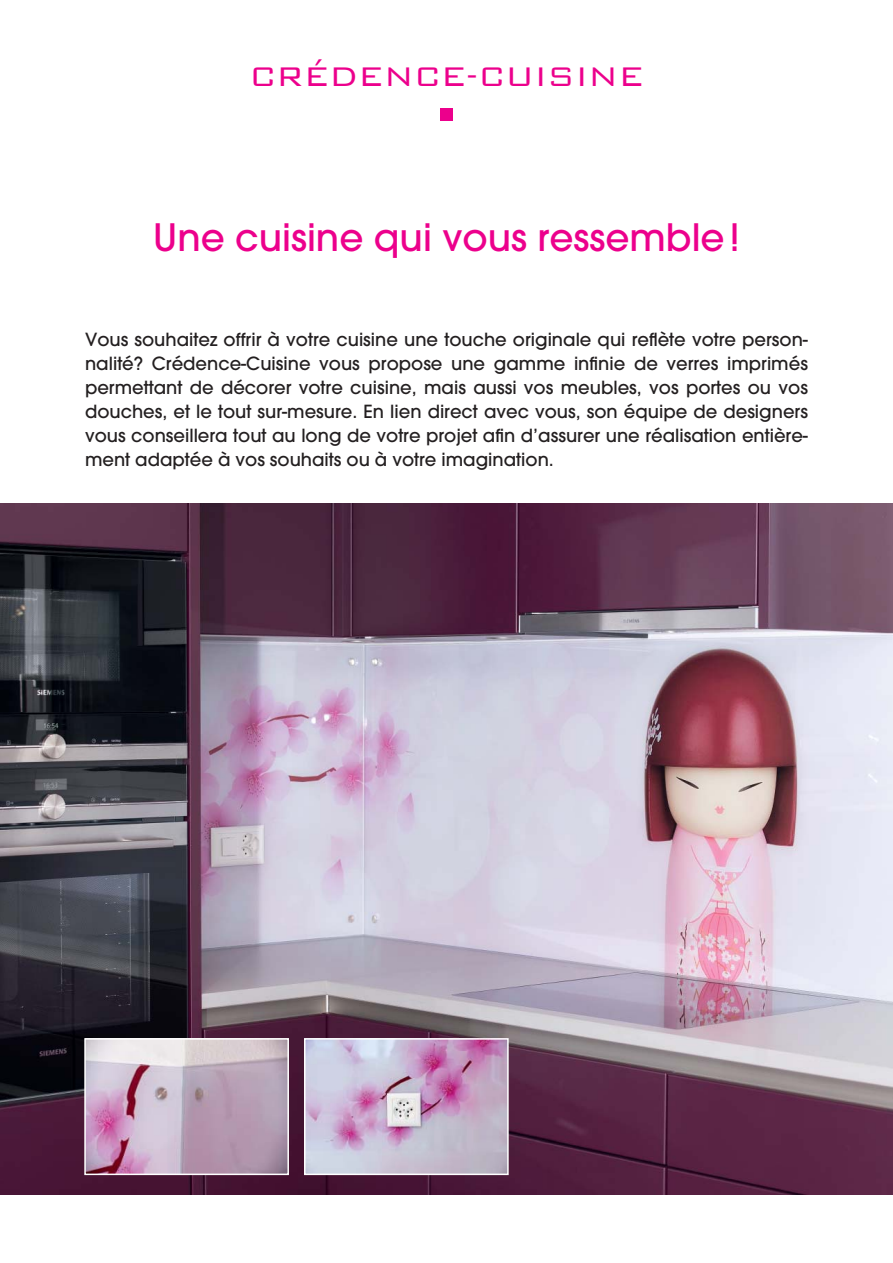
<style>
.page{position:relative;width:893px;height:1263px;background:#fff}
.page>*{position:absolute;margin:0;border:0;box-sizing:border-box;transform-origin:0 0}
.t1{font:500 37.5px "Avant Garde";color:#ec008c}
.t2{font:300 36px "Bank Gothic";color:#ec008c}
.t3{font:500 18px/24px "Avant Garde";color:#231f20;text-align:justify}
</style>
<div class="page">
<div style="left:440px;top:108px;width:13px;height:13px;background:#ec008c"></div>
<img style="left:0;top:503px;width:893px;height:691px">
<img style="left:307px;top:1041px;width:199px;height:131px">
<div style="left:304px;top:1038px;width:205px;height:137px;border:2px solid #fff"></div>
<img style="left:87px;top:1041px;width:199px;height:131px">
<div style="left:84px;top:1038px;width:205px;height:137px;border:2px solid #fff"></div>
<h2 class="t2" style="left:249px;top:57px;width:396px">CRÉDENCE-CUISINE</h2>
<h1 class="t1" style="left:153px;top:223px;width:588px">Une cuisine qui vous ressemble !</h1>
<p class="t3" style="left:85px;top:329px;width:724px">Vous souhaitez offrir à votre cuisine une touche originale qui reflète votre person&shy;nalité? Crédence-Cuisine vous propose une gamme infinie de verres imprimés permettant de décorer votre cuisine, mais aussi vos meubles, vos portes ou vos douches, et le tout sur-mesure. En lien direct avec vous, son équipe de designers vous conseillera tout au long de votre projet afin d’assurer une réalisation entière&shy;ment adaptée à vos souhaits ou à votre imagination.</p>
</div>
